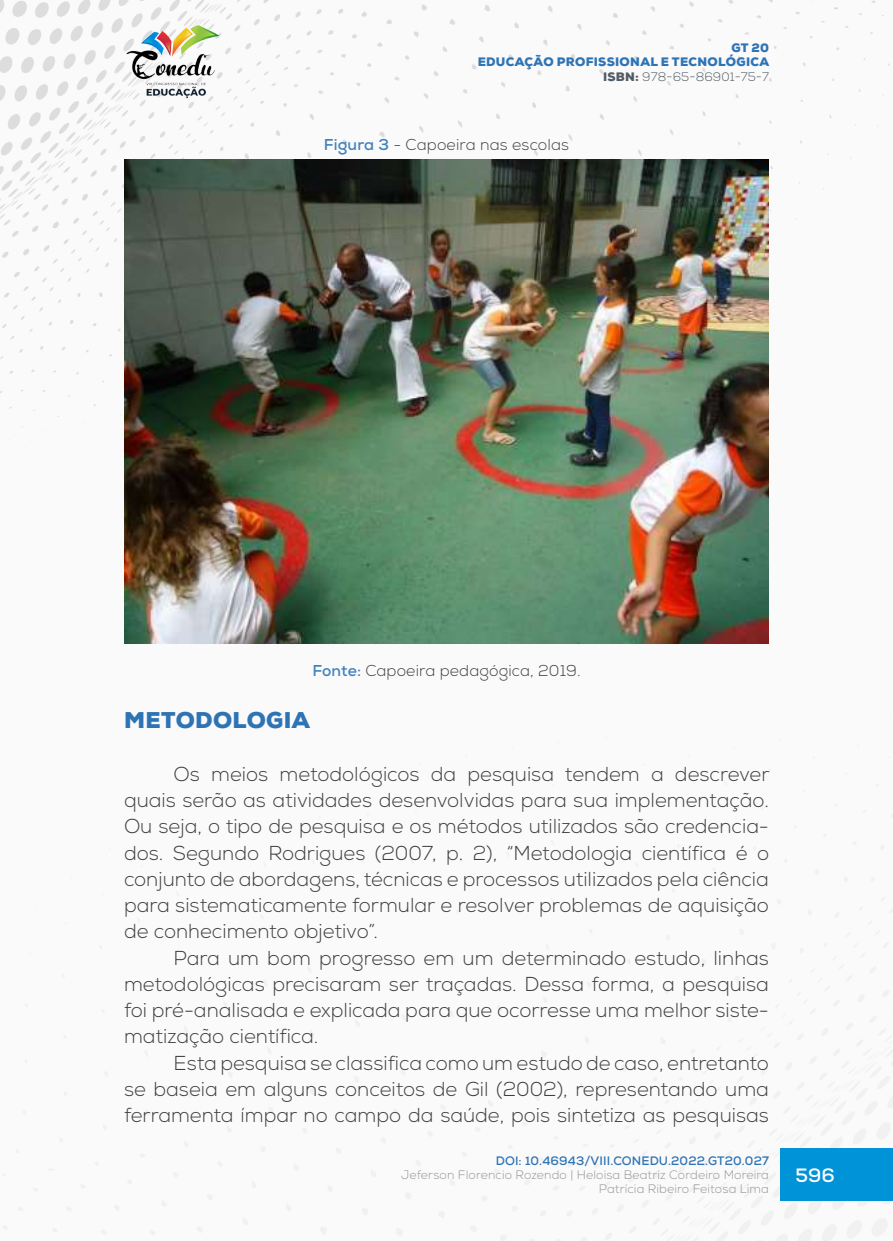
<style>
.page{position:relative;width:893px;height:1241px;background:#fff}
.page>*{position:absolute;margin:0;border:0;box-sizing:border-box;transform-origin:0 0}
.SUBTITULO_1_NOVO{font:900 22.75px "Nexa";letter-spacing:.015em;color:#2e74b5}
._8_CORPO{font:300 20.12px/26.2px "Nexa";color:#3e3e3f;text-align:justify}
.t1{font:700 19.25px "Nexa";color:#fff}
._12_FONTES{font:300 15.75px "Nexa";letter-spacing:.01em;color:#3e3e3f}
._11_LEGENDAS{font:300 15.75px "Nexa";letter-spacing:.01em;color:#3e3e3f}
.t2{font:300 12.25px/14px "Nexa";letter-spacing:.01em;color:#939598;text-align:right}
.t3{font:900 12.25px/14.7px "Nexa";letter-spacing:.025em;color:#2e74b5;text-align:right}
.t4{font:700 12.25px "Nexa";letter-spacing:.01em;color:#2e74b5}
.s1{color:#505b64}
.s2{font-weight:300;color:#505b64}
.s3{font-weight:700;color:#4382bc}
</style>
<div class="page">
<img style="left:0;top:0;width:893px;height:1240px">
<div style="left:781px;top:1148px;width:112px;height:52px;background:#0093d8"></div>
<img style="left:124px;top:25px;width:98px;height:74px">
<img style="left:124px;top:159px;width:645px;height:484px">
<p class="t3" style="left:478px;top:40px;width:293px">GT 20<br>EDUCAÇÃO PROFISSIONAL E TECNOLÓGICA<br><span class="s1">ISBN:</span> <span class="s2">978-65-86901-75-7</span></p>
<p class="_11_LEGENDAS" style="left:324px;top:136px;width:247px"><span class="s3">Figura 3</span> - Capoeira nas escolas</p>
<p class="_12_FONTES" style="left:312px;top:661px;width:270px"><span class="s3">Fonte:</span> Capoeira pedagógica, 2019.</p>
<p class="SUBTITULO_1_NOVO" style="left:124px;top:705px;width:187px">METODOLOGIA</p>
<p class="_8_CORPO" style="left:124px;top:761px;width:647px;text-indent:50px">Os meios metodológicos da pesquisa tendem a descrever quais serão as atividades desenvolvidas para sua implementação.<br>Ou seja, o tipo de pesquisa e os métodos utilizados são credencia&shy;dos. Segundo Rodrigues (2007, p. 2), “Metodologia científica é o conjunto de abordagens, técnicas e processos utilizados pela ciência para sistematicamente formular e resolver problemas de aquisição de conhecimento objetivo”.</p>
<p class="_8_CORPO" style="left:124px;top:945px;width:646px;text-indent:50px">Para um bom progresso em um determinado estudo, linhas metodológicas precisaram ser traçadas. Dessa forma, a pesquisa foi pré-analisada e explicada para que ocorresse uma melhor siste&shy;matização científica.</p>
<p class="_8_CORPO" style="left:124px;top:1050px;width:646px;text-indent:50px">Esta pesquisa se classifica como um estudo de caso, entretanto se baseia em alguns conceitos de Gil (2002), representando uma ferramenta ímpar no campo da saúde, pois sintetiza as pesquisas</p>
<p class="t4" style="left:496px;top:1152px;width:275px">DOI: 10.46943/VIII.CONEDU.2022.GT20.027</p>
<p class="t2" style="left:401px;top:1167px;width:369px">Jeferson Florencio Rozendo | Heloisa Beatriz Cordeiro Moreira<br>Patrícia Ribeiro Feitosa Lima</p>
<p class="t1" style="left:796px;top:1162px;width:41px">596</p>
</div>
